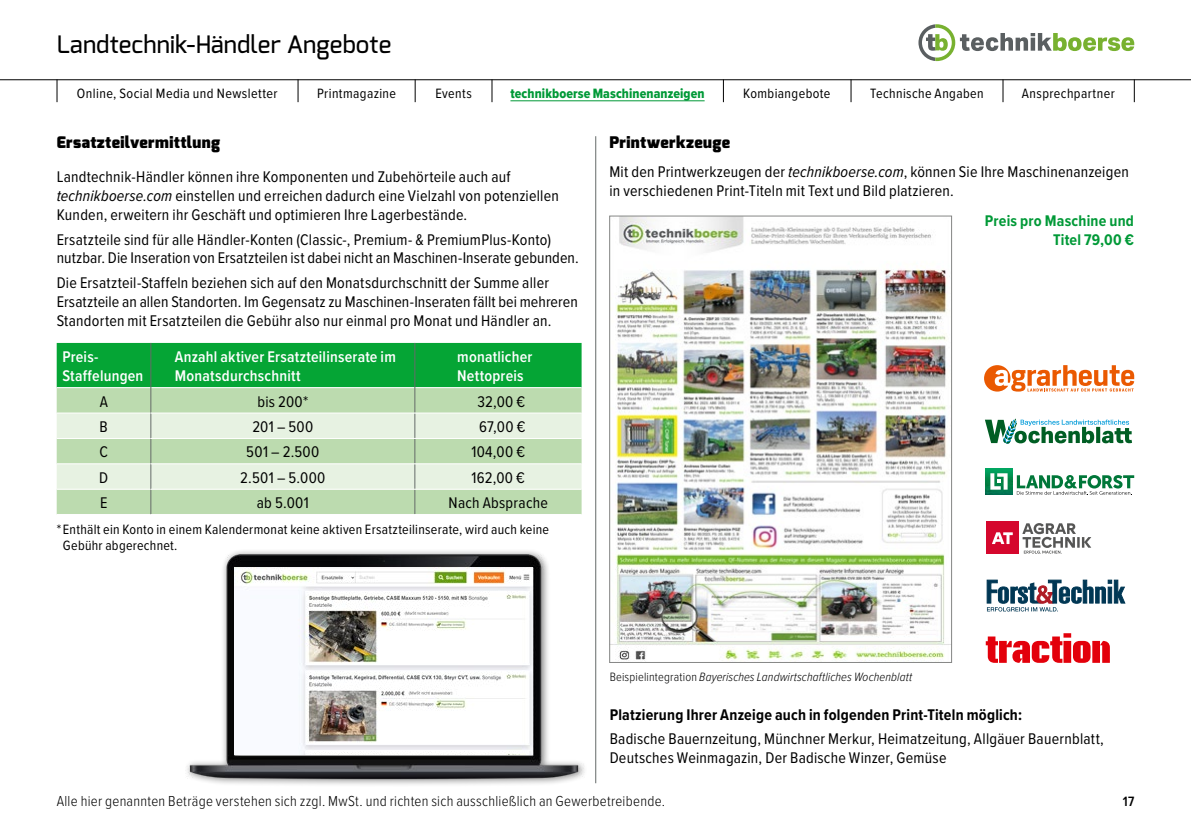
<style>
.page{position:relative;width:1191px;height:840px;background:#fff}
.page>*{position:absolute;margin:0;border:0;box-sizing:border-box;transform-origin:0 0}
.t1{font:500 24px "Exo";letter-spacing:.005em;color:#000}
.t2{font:16px/18.8px "Proxima Nova Cond";letter-spacing:.015em;color:#000}
.t3{font:600 16px/18.8px "Proxima Nova Cond";letter-spacing:.015em;color:#fff}
.t4{font:700 16px "Proxima Nova Cond";letter-spacing:.015em;color:#000}
.t5{font:900 16px "Exo";letter-spacing:.025em;color:#000}
.t6{font:700 16px/18.8px "Proxima Nova Cond";letter-spacing:.015em;color:#009937;text-align:right}
.t7{font:300 15px "Proxima Nova Cond";letter-spacing:.015em;color:#000}
.t8{font:14px/16px "Proxima Nova Cond";letter-spacing:.025em;color:#000}
.t9{font:14px "Proxima Nova Cond Extrabld";letter-spacing:.005em;color:#009937}
.t10{font:600 14px "Proxima Nova Cond";color:#000}
.t11{font:italic 300 12.4px "Proxima Nova Cond";letter-spacing:.01em;color:#000}
.s1{font-style:italic}
.s2{font-style:normal}
</style>
<div class="page">
<hr style="left:595px;top:136px;width:1px;height:646px;background:#656b69">
<hr style="left:0;top:79px;width:1191px;height:1px;background:#000">
<svg style="left:1134px;top:79px;width:1px;height:23px"></svg>
<svg style="left:1002px;top:79px;width:1px;height:23px"></svg>
<svg style="left:850px;top:79px;width:1px;height:23px"></svg>
<svg style="left:723px;top:79px;width:1px;height:23px"></svg>
<svg style="left:491px;top:79px;width:1px;height:23px"></svg>
<svg style="left:415px;top:79px;width:1px;height:23px"></svg>
<svg style="left:298px;top:79px;width:1px;height:23px"></svg>
<svg style="left:57px;top:79px;width:1px;height:23px"></svg>
<svg style="left:57px;top:343px;width:524px;height:171px;background:#99d39e"></svg>
<hr style="left:151px;top:412px;width:264px;height:1px;background:#fff">
<hr style="left:415px;top:412px;width:166px;height:1px;background:#fff">
<hr style="left:151px;top:438px;width:264px;height:1px;background:#fff">
<hr style="left:415px;top:438px;width:166px;height:1px;background:#fff">
<hr style="left:151px;top:463px;width:264px;height:1px;background:#fff">
<hr style="left:415px;top:463px;width:166px;height:1px;background:#fff">
<hr style="left:151px;top:488px;width:264px;height:1px;background:#fff">
<hr style="left:415px;top:488px;width:166px;height:1px;background:#fff">
<hr style="left:510px;top:100px;width:194px;height:1px;background:#009937">
<img style="left:611px;top:217px;width:339px;height:443px">
<div style="left:609px;top:215px;width:343px;height:447px;border:1px solid #868786"></div>
<svg style="left:984px;top:365px;width:150px;height:26px"></svg>
<svg style="left:985px;top:468px;width:149px;height:27px"></svg>
<div style="left:985px;top:521px;width:33px;height:33px;background:#d5072d"></div>
<svg style="left:1022px;top:523px;width:69px;height:30px"></svg>
<svg style="left:992px;top:532px;width:20px;height:11px"></svg>
<svg style="left:987px;top:579px;width:138px;height:32px"></svg>
<svg style="left:985px;top:633px;width:124px;height:29px"></svg>
<svg style="left:985px;top:418px;width:147px;height:26px"></svg>
<svg style="left:918px;top:24px;width:216px;height:37px"></svg>
<div style="left:185px;top:548px;width:402px;height:238px;background:#000;opacity:.5"></div>
<img style="left:185px;top:554px;width:402px;height:224px">
<img style="left:234px;top:567px;width:298px;height:187px">
<h1 class="t1" style="left:57px;top:28px;width:336px">Landtechnik-Händler Angebote</h1>
<p class="t9" style="left:510px;top:83px;width:196px">technikboerse Maschinenanzeigen</p>
<p class="t8" style="left:77px;top:84px;width:202px">Online, Social Media und Newsletter</p>
<p class="t8" style="left:317px;top:84px;width:81px">Printmagazine</p>
<p class="t8" style="left:435px;top:84px;width:38px">Events</p>
<p class="t8" style="left:743px;top:84px;width:89px">Kombiangebote</p>
<p class="t8" style="left:870px;top:84px;width:115px">Technische Angaben</p>
<p class="t8" style="left:1022px;top:84px;width:94px">Ansprechpartner</p>
<p class="t5" style="left:57px;top:132px;width:165px">Ersatzteilvermittlung</p>
<p class="t2" style="left:57px;top:167px;width:504px">Landtechnik-Händler können ihre Komponenten und Zubehörteile auch auf <span class="s1">technikboerse.com</span> einstellen und erreichen dadurch eine Vielzahl von potenziellen<br>Kunden, erweitern ihr Geschäft und optimieren Ihre Lagerbestände.</p>
<p class="t2" style="left:57px;top:229px;width:523px">Ersatzteile sind für alle Händler-Konten (Classic-, Premium- &amp; PremiumPlus-Konto) nutzbar. Die Inseration von Ersatzteilen ist dabei nicht an Maschinen-Inserate gebunden.</p>
<p class="t2" style="left:57px;top:272px;width:522px">Die Ersatzteil-Staffeln beziehen sich auf den Monatsdurchschnitt der Summe aller<br>Ersatzteile an allen Standorten. Im Gegensatz zu Maschinen-Inseraten fällt bei mehreren<br>Standorten mit Ersatzteilen die Gebühr also nur einmal pro Monat und Händler an.</p>
<p class="t3" style="left:62px;top:347px;width:82px">Preis-<br>Staffelungen</p>
<p class="t3" style="left:175px;top:347px;width:222px">Anzahl aktiver Ersatzteilinserate im<br>Monatsdurchschnitt</p>
<p class="t3" style="left:457px;top:347px;width:77px">monatlicher<br>Nettopreis</p>
<p class="t2" style="left:100px;top:391px;width:10px">A</p>
<p class="t2" style="left:257px;top:391px;width:52px">bis 200*</p>
<p class="t2" style="left:477px;top:391px;width:49px">32,00 €</p>
<p class="t2" style="left:100px;top:416px;width:10px">B</p>
<p class="t2" style="left:252px;top:416px;width:62px">201 – 500</p>
<p class="t2" style="left:479px;top:416px;width:48px">67,00 €</p>
<p class="t2" style="left:99px;top:442px;width:10px">C</p>
<p class="t2" style="left:246px;top:442px;width:75px">501 – 2.500</p>
<p class="t2" style="left:471px;top:442px;width:55px">104,00 €</p>
<p class="t2" style="left:99px;top:467px;width:11px">D</p>
<p class="t2" style="left:240px;top:467px;width:87px">2.501 – 5.000</p>
<p class="t2" style="left:471px;top:467px;width:55px">162,00 €</p>
<p class="t2" style="left:100px;top:492px;width:9px">E</p>
<p class="t2" style="left:257px;top:492px;width:53px">ab 5.001</p>
<p class="t2" style="left:448px;top:492px;width:101px">Nach Absprache</p>
<p class="t8" style="left:63px;top:520px;width:487px;text-indent:-6px">* Enthält ein Konto in einem Kalendermonat keine aktiven Ersatzteilinserate, wird auch keine<br>Gebühr abgerechnet.</p>
<p class="t5" style="left:609px;top:132px;width:122px">Printwerkzeuge</p>
<p class="t2" style="left:609px;top:161px;width:521px">Mit den Printwerkzeugen der <span class="s1">technikboerse.com</span>, können Sie Ihre Maschinenanzeigen in verschiedenen Print-Titeln mit Text und Bild platzieren.</p>
<p class="t6" style="left:984px;top:210px;width:151px">Preis pro Maschine und<br>Titel 79,00 €</p>
<p class="t11" style="left:609px;top:667px;width:304px"><span class="s2">Beispielintegration</span> Bayerisches Landwirtschaftliches Wochenblatt</p>
<p class="t4" style="left:609px;top:702px;width:414px">Platzierung Ihrer Anzeige auch in folgenden Print-Titeln möglich:</p>
<p class="t2" style="left:609px;top:728px;width:496px">Badische Bauernzeitung, Münchner Merkur, Heimatzeitung, Allgäuer Bauernblatt,<br>Deutsches Weinmagazin, Der Badische Winzer, Gemüse</p>
<p class="t7" style="left:57px;top:789px;width:610px">Alle hier genannten Beträge verstehen sich zzgl. MwSt. und richten sich ausschließlich an Gewerbetreibende.</p>
<p class="t10" style="left:1122px;top:790px;width:13px">17</p>
</div>
